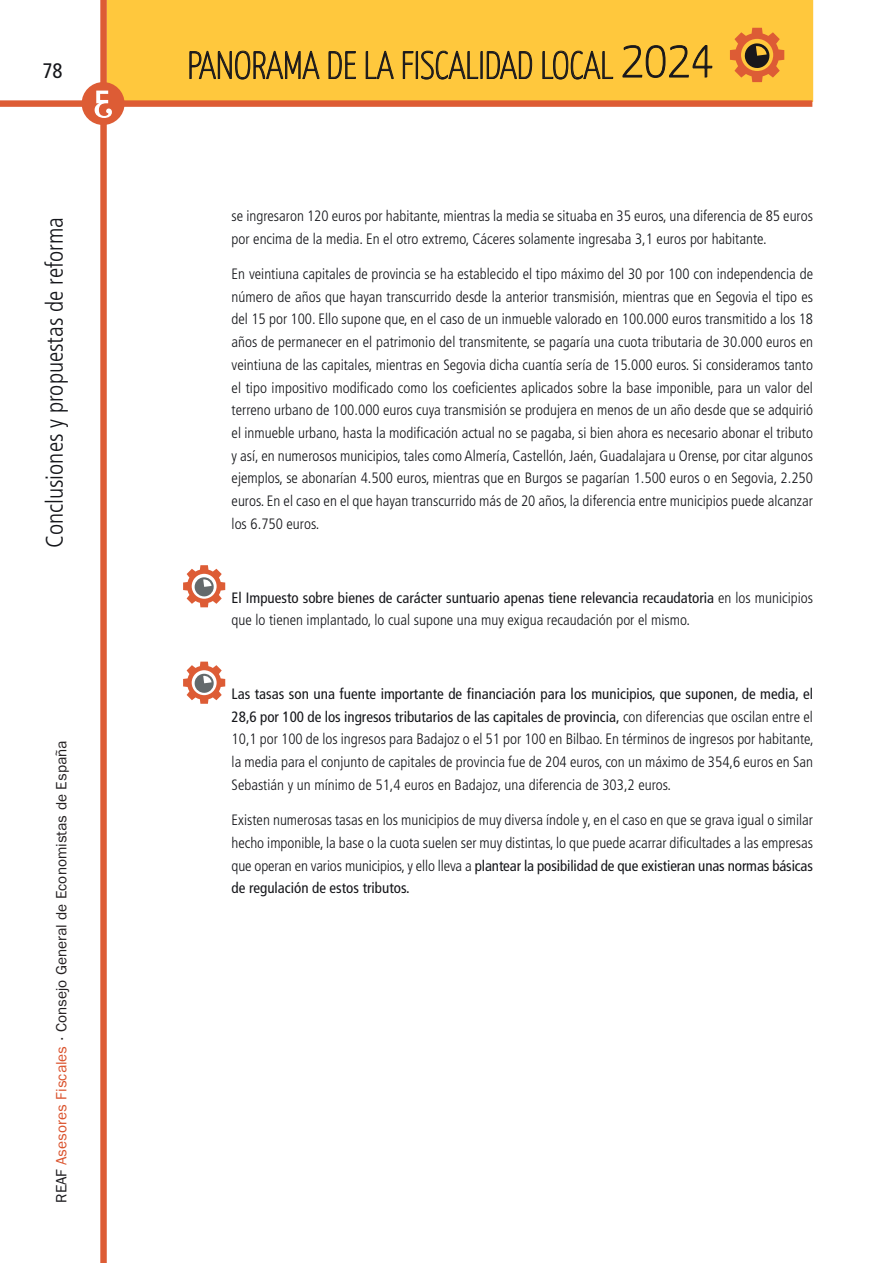
<style>
.page{position:relative;width:893px;height:1263px;background:#fff}
.page>*{position:absolute;margin:0;border:0;box-sizing:border-box;transform-origin:0 0}
.t1{font:100 38.55px "Yanone Kaffeesatz";color:#18171b}
.t2{font:300 condensed 24px "Frutiger";color:#15161a}
.t3{font:condensed 21px "Frutiger";color:#15161a}
.t4{font:300 condensed 15px/22.6px "Frutiger";color:#15161a;text-align:justify}
.t5{font:15px "Franklin Gothic";color:#231f20}
.s1{color:#18171b}
.s2{color:#da512b}
.s3{font-size:52.35px}
.s4{font-weight:400}
</style>
<div class="page">
<div style="left:107px;top:0;width:706px;height:102px;background:#ffc83d"></div>
<div style="left:100px;top:0;width:7px;height:1263px;background:#dd5c35"></div>
<div style="left:0;top:100px;width:812px;height:7px;background:#dd5c35"></div>
<div style="left:82px;top:82px;width:43px;height:43px;background:#dd5c35;border-radius:50%"></div>
<svg style="left:95px;top:91px;width:17px;height:27px"></svg>
<svg style="left:730px;top:28px;width:54px;height:54px;background:#d18435"></svg>
<svg style="left:183px;top:565px;width:42px;height:42px"></svg>
<svg style="left:183px;top:662px;width:42px;height:42px"></svg>
<h3 class="t3" style="left:42px;top:61px;width:22px">78</h3>
<h2 class="t2" style="left:43px;top:548px;width:333px;rotate:-90deg">Conclusiones y propuestas de reforma</h2>
<p class="t5" style="left:53px;top:1203px;width:463px;rotate:-90deg"><span class="s1">REAF</span> <span class="s2">Asesores Fiscales</span> · Consejo General de Economistas de España</p>
<h1 class="t1" style="left:187px;top:51px;width:528px">PANORAMA DE LA FISCALIDAD LOCAL <span class="s3">2024</span></h1>
<p class="t4" style="left:232px;top:205px;width:583px">se ingresaron 120 euros por habitante, mientras la media se situaba en 35 euros, una diferencia de 85 euros por encima de la media. En el otro extremo, Cáceres solamente ingresaba 3,1 euros por habitante.</p>
<p class="t4" style="left:232px;top:263px;width:583px">En veintiuna capitales de provincia se ha establecido el tipo máximo del 30 por 100 con independencia de número de años que hayan transcurrido desde la anterior transmisión, mientras que en Segovia el tipo es del 15 por 100. Ello supone que, en el caso de un inmueble valorado en 100.000 euros transmitido a los 18 años de permanecer en el patrimonio del transmitente, se pagaría una cuota tributaria de 30.000 euros en veintiuna de las capitales, mientras en Segovia dicha cuantía sería de 15.000 euros. Si consideramos tanto el tipo impositivo modificado como los coeficientes aplicados sobre la base imponible, para un valor del terreno urbano de 100.000 euros cuya transmisión se produjera en menos de un año desde que se adquirió el inmueble urbano, hasta la modificación actual no se pagaba, si bien ahora es necesario abonar el tributo y así, en numerosos municipios, tales como Almería, Castellón, Jaén, Guadalajara u Orense, por citar algunos ejemplos, se abonarían 4.500 euros, mientras que en Burgos se pagarían 1.500 euros o en Segovia, 2.250 euros. En el caso en el que hayan transcurrido más de 20 años, la diferencia entre municipios puede alcanzar los 6.750 euros.</p>
<p class="t4" style="left:232px;top:587px;width:583px"><span class="s4">El Impuesto sobre bienes de carácter suntuario apenas tiene relevancia recaudatoria</span> en los municipios que lo tienen implantado, lo cual supone una muy exigua recaudación por el mismo.</p>
<p class="t4" style="left:232px;top:683px;width:583px"><span class="s4">Las tasas son una fuente importante de financiación para los municipios, que suponen, de media, el 28,6 por 100 de los ingresos tributarios de las capitales de provincia,</span> con diferencias que oscilan entre el 10,1 por 100 de los ingresos para Badajoz o el 51 por 100 en Bilbao. En términos de ingresos por habitante, la media para el conjunto de capitales de provincia fue de 204 euros, con un máximo de 354,6 euros en San Sebastián y un mínimo de 51,4 euros en Badajoz, una diferencia de 303,2 euros.</p>
<p class="t4" style="left:232px;top:809px;width:583px">Existen numerosas tasas en los municipios de muy diversa índole y, en el caso en que se grava igual o similar hecho imponible, la base o la cuota suelen ser muy distintas, lo que puede acarrar dificultades a las empresas que operan en varios municipios, y ello lleva a <span class="s4">plantear la posibilidad de que existieran unas normas básicas de regulación de estos tributos.</span></p>
</div>
